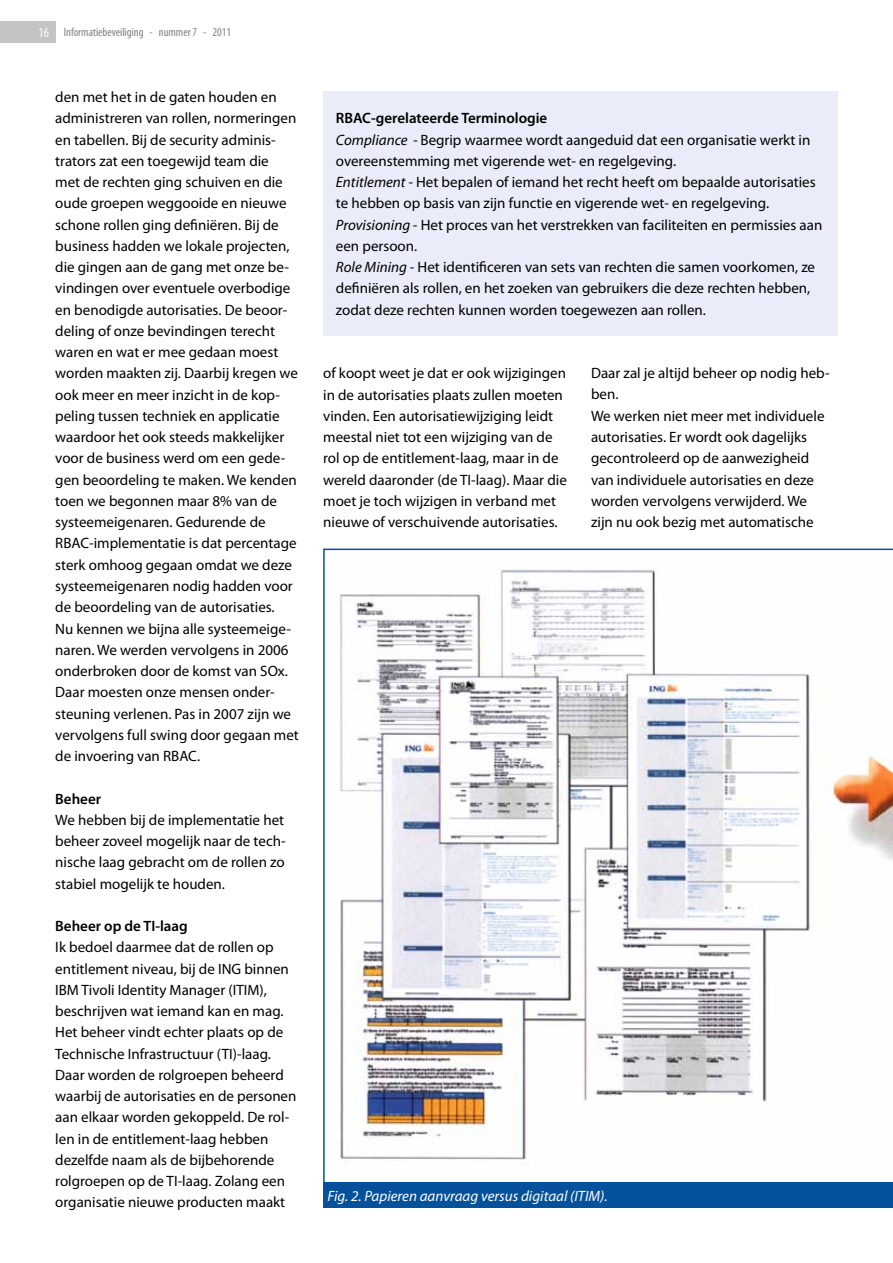
<style>
.page{position:relative;width:893px;height:1263px;background:#fff}
.page>*{position:absolute;margin:0;border:0;box-sizing:border-box;transform-origin:0 0}
.t1{font:15px/21.3px "Myriad Pro";color:#000}
.t2{font:italic 15px "Myriad Pro";color:#fff}
.t3{font:600 15px "Myriad Pro";color:#000}
.t4{font:condensed 12px "Myriad Pro";color:#818181}
.s1{font-size:13.5px;color:#fff}
.s2{font-weight:600}
.s3{font-style:italic}
</style>
<div class="page">
<svg style="left:323px;top:549px;width:570px;height:633px"></svg>
<div style="left:323px;top:1182px;width:570px;height:26px;background:#05519b"></div>
<div style="left:323px;top:91px;width:515px;height:245px;background:#eaecf9"></div>
<div style="left:0;top:21px;width:55px;height:22px;background:#c4c4c5"></div>
<p class="t4" style="left:39px;top:25px;width:194px"><span class="s1">16</span> Informatiebeveiliging - nummer 7 - 2011</p>
<p class="t1" style="left:55px;top:86px;width:245px">den met het in de gaten houden en administreren van rollen, normeringen en tabellen. Bij de security adminis&shy;trators zat een toegewijd team die<br>met de rechten ging schuiven en die oude groepen weggooide en nieuwe schone rollen ging definiëren. Bij de business hadden we lokale projecten, die gingen aan de gang met onze be&shy;vindingen over eventuele overbodige en benodigde autorisaties. De beoor&shy;deling of onze bevindingen terecht waren en wat er mee gedaan moest worden maakten zij. Daarbij kregen we ook meer en meer inzicht in de kop&shy;peling tussen techniek en applicatie waardoor het ook steeds makkelijker voor de business werd om een gede&shy;gen beoordeling te maken. We kenden toen we begonnen maar 8% van de systeemeigenaren. Gedurende de RBAC-implementatie is dat percentage sterk omhoog gegaan omdat we deze systeemeigenaren nodig hadden voor de beoordeling van de autorisaties.<br>Nu kennen we bijna alle systeemeige&shy;naren. We werden vervolgens in 2006 onderbroken door de komst van SOx.<br>Daar moesten onze mensen onder&shy;steuning verlenen. Pas in 2007 zijn we vervolgens full swing door gegaan met de invoering van RBAC.</p>
<p class="t3" style="left:55px;top:789px;width:47px">Beheer</p>
<p class="t1" style="left:55px;top:809px;width:232px;text-align:justify">We hebben bij de implementatie het beheer zoveel mogelijk naar de tech&shy;nische laag gebracht om de rollen zo stabiel mogelijk te houden.</p>
<p class="t3" style="left:55px;top:916px;width:134px">Beheer op de TI-laag</p>
<p class="t1" style="left:55px;top:936px;width:243px">Ik bedoel daarmee dat de rollen op entitlement niveau, bij de ING binnen IBM Tivoli Identity Manager (ITIM), beschrijven wat iemand kan en mag.<br>Het beheer vindt echter plaats op de Technische Infrastructuur (TI)-laag.<br>Daar worden de rolgroepen beheerd waarbij de autorisaties en de personen aan elkaar worden gekoppeld. De rol&shy;len in de entitlement-laag hebben dezelfde naam als de bijbehorende rolgroepen op de TI-laag. Zolang een organisatie nieuwe producten maakt</p>
<p class="t1" style="left:336px;top:107px;width:488px"><span class="s2">RBAC-gerelateerde Terminologie<br></span><span class="s3">Compliance -</span> Begrip waarmee wordt aangeduid dat een organisatie werkt in overeenstemming met vigerende wet- en regelgeving.<br><span class="s3">Entitlement -</span> Het bepalen of iemand het recht heeft om bepaalde autorisaties te hebben op basis van zijn functie en vigerende wet- en regelgeving.<br><span class="s3">Provisioning -</span> Het proces van het verstrekken van faciliteiten en permissies aan een persoon.<br><span class="s3">Role Mining -</span> Het identificeren van sets van rechten die samen voorkomen, ze definiëren als rollen, en het zoeken van gebruikers die deze rechten hebben, zodat deze rechten kunnen worden toegewezen aan rollen.</p>
<p class="t1" style="left:323px;top:362px;width:245px">of koopt weet je dat er ook wijzigingen in de autorisaties plaats zullen moeten vinden. Een autorisatiewijziging leidt meestal niet tot een wijziging van de rol op de entitlement-laag, maar in de wereld daaronder (de TI-laag). Maar die moet je toch wijzigen in verband met nieuwe of verschuivende autorisaties.</p>
<p class="t1" style="left:591px;top:362px;width:240px">Daar zal je altijd beheer op nodig heb&shy;ben.<br>We werken niet meer met individuele autorisaties. Er wordt ook dagelijks gecontroleerd op de aanwezigheid van individuele autorisaties en deze worden vervolgens verwijderd. We zijn nu ook bezig met automatische</p>
<p class="t2" style="left:327px;top:1186px;width:282px">Fig. 2. Papieren aanvraag versus digitaal (ITIM).</p>
</div>
